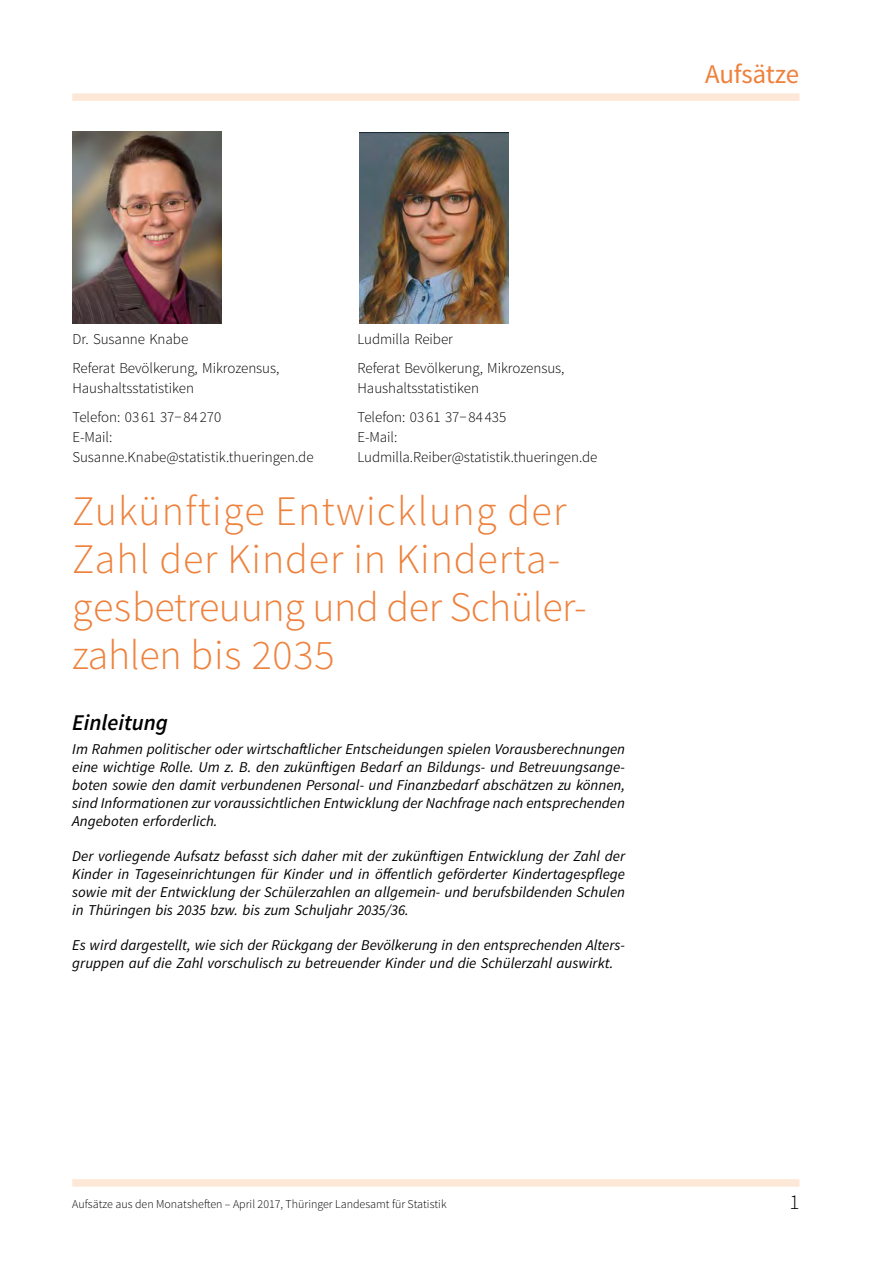
<style>
.page{position:relative;width:893px;height:1263px;background:#fff}
.page>*{position:absolute;margin:0;border:0;box-sizing:border-box;transform-origin:0 0}
.t1{font:300 42px/48px "Source Sans Pro";letter-spacing:.02em;color:#ee813c}
.t2{font:27px "Source Sans Pro Regular 9";letter-spacing:-.01em;color:#ee813c}
.t3{font:italic 600 22.5px "Source Sans Pro";color:#000}
.t4{font:300 21px "Source Sans Pro";color:#000}
.t5{font:italic 15px/18px "Source Sans Pro";color:#000;text-align:justify}
.t6{font:300 15px "Source Sans Pro";letter-spacing:-.005em;color:#000}
.t7{font:12px "Source Sans Pro Light 2";color:#000}
</style>
<div class="page">
<div style="left:72px;top:1179px;width:727px;height:8px;background:#fde8d7"></div>
<div style="left:72px;top:93px;width:727px;height:8px;background:#fde8d7"></div>
<img style="left:72px;top:132px;width:149px;height:191px">
<img style="left:360px;top:133px;width:148px;height:190px">
<h2 class="t2" style="left:705px;top:57px;width:95px">Aufsätze</h2>
<p class="t6" style="left:72px;top:330px;width:117px">Dr. Susanne Knabe</p>
<p class="t6" style="left:357px;top:330px;width:97px">Ludmilla Reiber</p>
<p class="t6" style="left:72px;top:359px;width:208px">Referat Bevölkerung, Mikrozensus,</p>
<p class="t6" style="left:357px;top:359px;width:208px">Referat Bevölkerung, Mikrozensus,</p>
<p class="t6" style="left:72px;top:379px;width:123px">Haushaltsstatistiken</p>
<p class="t6" style="left:357px;top:379px;width:123px">Haushaltsstatistiken</p>
<p class="t6" style="left:72px;top:408px;width:150px">Telefon: 03 61 37− 84 270</p>
<p class="t6" style="left:357px;top:408px;width:150px">Telefon: 03 61 37− 84 435</p>
<p class="t6" style="left:72px;top:428px;width:41px">E-Mail:</p>
<p class="t6" style="left:357px;top:428px;width:41px">E-Mail:</p>
<p class="t6" style="left:72px;top:448px;width:243px">Susanne.Knabe@statistik.thueringen.de</p>
<p class="t6" style="left:357px;top:448px;width:241px">Ludmilla.Reiber@statistik.thueringen.de</p>
<h1 class="t1" style="left:72px;top:487px;width:516px">Zukünftige Entwicklung der<br>Zahl der Kinder in Kinderta&shy;gesbetreuung und der Schüler&shy;zahlen bis 2035</h1>
<h3 class="t3" style="left:72px;top:708px;width:97px">Einleitung</h3>
<p class="t5" style="left:72px;top:740px;width:554px">Im Rahmen politischer oder wirtschaftlicher Entscheidungen spielen Vorausberechnungen eine wichtige Rolle. Um z. B. den zukünftigen Bedarf an Bildungs- und Betreuungsange&shy;boten sowie den damit verbundenen Personal- und Finanzbedarf abschätzen zu können, sind Informationen zur voraussichtlichen Entwicklung der Nachfrage nach entsprechenden Angeboten erforderlich.</p>
<p class="t5" style="left:72px;top:847px;width:554px">Der vorliegende Aufsatz befasst sich daher mit der zukünftigen Entwicklung der Zahl der Kinder in Tageseinrichtungen für Kinder und in öffentlich geförderter Kindertagespflege sowie mit der Entwicklung der Schülerzahlen an allgemein- und berufsbildenden Schulen in Thüringen bis 2035 bzw. bis zum Schuljahr 2035/36.</p>
<p class="t5" style="left:72px;top:936px;width:554px">Es wird dargestellt, wie sich der Rückgang der Bevölkerung in den entsprechenden Alters&shy;gruppen auf die Zahl vorschulisch zu betreuender Kinder und die Schülerzahl auswirkt.</p>
<p class="t7" style="left:72px;top:1197px;width:376px">Aufsätze aus den Monatsheften – April 2017, Thüringer Landesamt für Statistik</p>
<h3 class="t4" style="left:789px;top:1189px;width:12px">1</h3>
</div>
